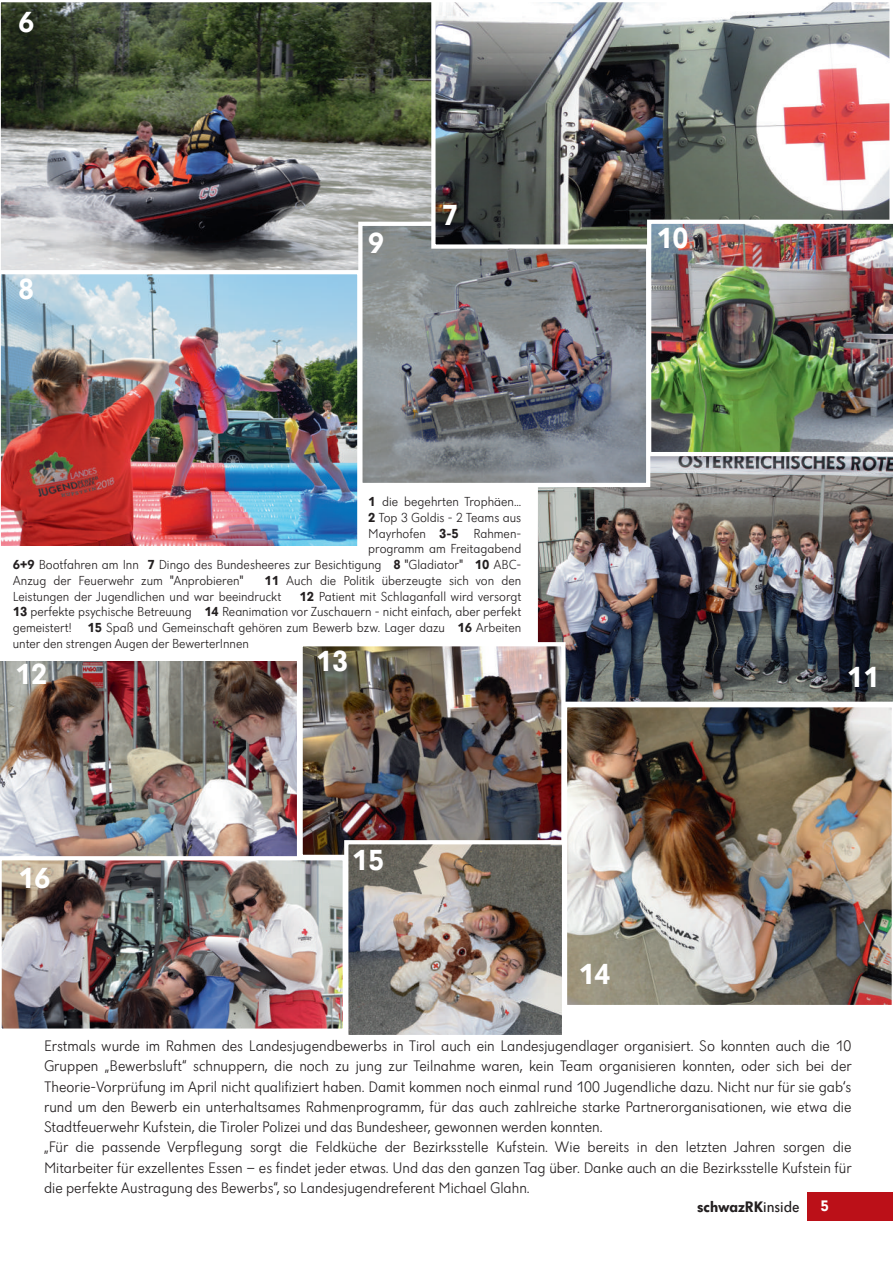
<style>
.page{position:relative;width:893px;height:1263px;background:#fff}
.page>*{position:absolute;margin:0;border:0;box-sizing:border-box;transform-origin:0 0}
.t1{font:700 30px "Dunant";color:#fff}
.t2{font:300 15.75px/20.2px "Dunant";color:#231f20}
.t3{font:700 15.75px "Dunant";color:#231f20}
.t4{font:700 15.75px "Dunant";color:#fff}
.t5{font:300 13.5px/15.8px "Dunant";color:#231f20}
.s1{font-weight:700}
.s2{font-weight:400}
</style>
<div class="page">
<div style="left:807px;top:1192px;width:86px;height:28px;background:#bb1018"></div>
<img style="left:0;top:661px;width:297px;height:195px">
<img style="left:0;top:2px;width:431px;height:268px">
<img style="left:0;top:274px;width:358px;height:272px">
<img style="left:537px;top:456px;width:356px;height:246px">
<img style="left:363px;top:227px;width:282px;height:255px">
<div style="left:358px;top:222px;width:292px;height:265px;border:4px solid #fff"></div>
<img style="left:431px;top:2px;width:459px;height:247px">
<img style="left:647px;top:220px;width:246px;height:236px">
<img style="left:303px;top:647px;width:258px;height:207px">
<div style="left:298px;top:642px;width:268px;height:217px;border:4px solid #fff"></div>
<img style="left:349px;top:845px;width:212px;height:189px">
<div style="left:344px;top:840px;width:222px;height:199px;border:4px solid #fff"></div>
<img style="left:563px;top:703px;width:329px;height:306px">
<img style="left:0;top:856px;width:347px;height:177px">
<h1 class="t1" style="left:18px;top:9px;width:18px">6</h1>
<h1 class="t1" style="left:18px;top:277px;width:18px">8</h1>
<h1 class="t1" style="left:442px;top:203px;width:18px">7</h1>
<h1 class="t1" style="left:368px;top:230px;width:18px">9</h1>
<h1 class="t1" style="left:656px;top:225px;width:34px">10</h1>
<p class="t5" style="left:368px;top:495px;width:155px"><span class="s1">1</span> die begehrten Trophäen...</p>
<p class="t5" style="left:368px;top:511px;width:155px"><span class="s1">2</span> Top 3 Goldis - 2 Teams aus</p>
<p class="t5" style="left:368px;top:526px;width:155px">Mayrhofen <span class="s1">3-5</span> Rahmen-</p>
<p class="t5" style="left:368px;top:542px;width:155px">programm am Freitagabend</p>
<p class="t5" style="left:13px;top:558px;width:510px"><span class="s1">6+9</span> Bootfahren am Inn <span class="s1">7</span> Dingo des Bundesheeres zur Besichtigung <span class="s1">8</span> "Gladiator" <span class="s1">10</span> ABC-</p>
<p class="t5" style="left:13px;top:574px;width:232px">Anzug der Feuerwehr zum "Anprobieren"</p>
<p class="t5" style="left:13px;top:574px;width:510px;text-indent:252px"><span class="s1">11</span> Auch die Politik überzeugte sich von den<br>Leistungen der Jugendlichen und war beeindruckt</p>
<p class="t5" style="left:13px;top:589px;width:510px;text-align:justify;text-indent:287px"><span class="s1">12</span> Patient mit Schlaganfall wird versorgt <span class="s1">13</span> perfekte psychische Betreuung <span class="s1">14</span> Reanimation vor Zuschauern - nicht einfach, aber perfekt gemeistert! <span class="s1">15</span> Spaß und Gemeinschaft gehören zum Bewerb bzw. Lager dazu <span class="s1">16</span> Arbeiten unter den strengen Augen der BewerterInnen</p>
<h1 class="t1" style="left:316px;top:649px;width:34px">13</h1>
<h1 class="t1" style="left:15px;top:662px;width:34px">12</h1>
<h1 class="t1" style="left:18px;top:865px;width:34px">16</h1>
<h1 class="t1" style="left:352px;top:847px;width:34px">15</h1>
<h1 class="t1" style="left:578px;top:961px;width:34px">14</h1>
<h1 class="t1" style="left:847px;top:664px;width:34px">11</h1>
<p class="t2" style="left:44px;top:1037px;width:809px">Erstmals wurde im Rahmen des Landesjugendbewerbs in Tirol auch ein Landesjugendlager organisiert. So konnten auch die 10<br>Gruppen „Bewerbsluft“ schnuppern, die noch zu jung zur Teilnahme waren, kein Team organisieren konnten, oder sich bei der Theorie-Vorprüfung im April nicht qualifiziert haben. Damit kommen noch einmal rund 100 Jugendliche dazu. Nicht nur für sie gab‘s rund um den Bewerb ein unterhaltsames Rahmenprogramm, für das auch zahlreiche starke Partnerorganisationen, wie etwa die Stadtfeuerwehr Kufstein, die Tiroler Polizei und das Bundesheer, gewonnen werden konnten.<br>„Für die passende Verpflegung sorgt die Feldküche der Bezirksstelle Kufstein. Wie bereits in den letzten Jahren sorgen die Mitarbeiter für exzellentes Essen – es findet jeder etwas. Und das den ganzen Tag über. Danke auch an die Bezirksstelle Kufstein für die perfekte Austragung des Bewerbs“, so Landesjugendreferent Michael Glahn.</p>
<p class="t3" style="left:697px;top:1200px;width:104px">schwazRK<span class="s2">inside</span></p>
<p class="t4" style="left:820px;top:1200px;width:10px">5</p>
</div>
